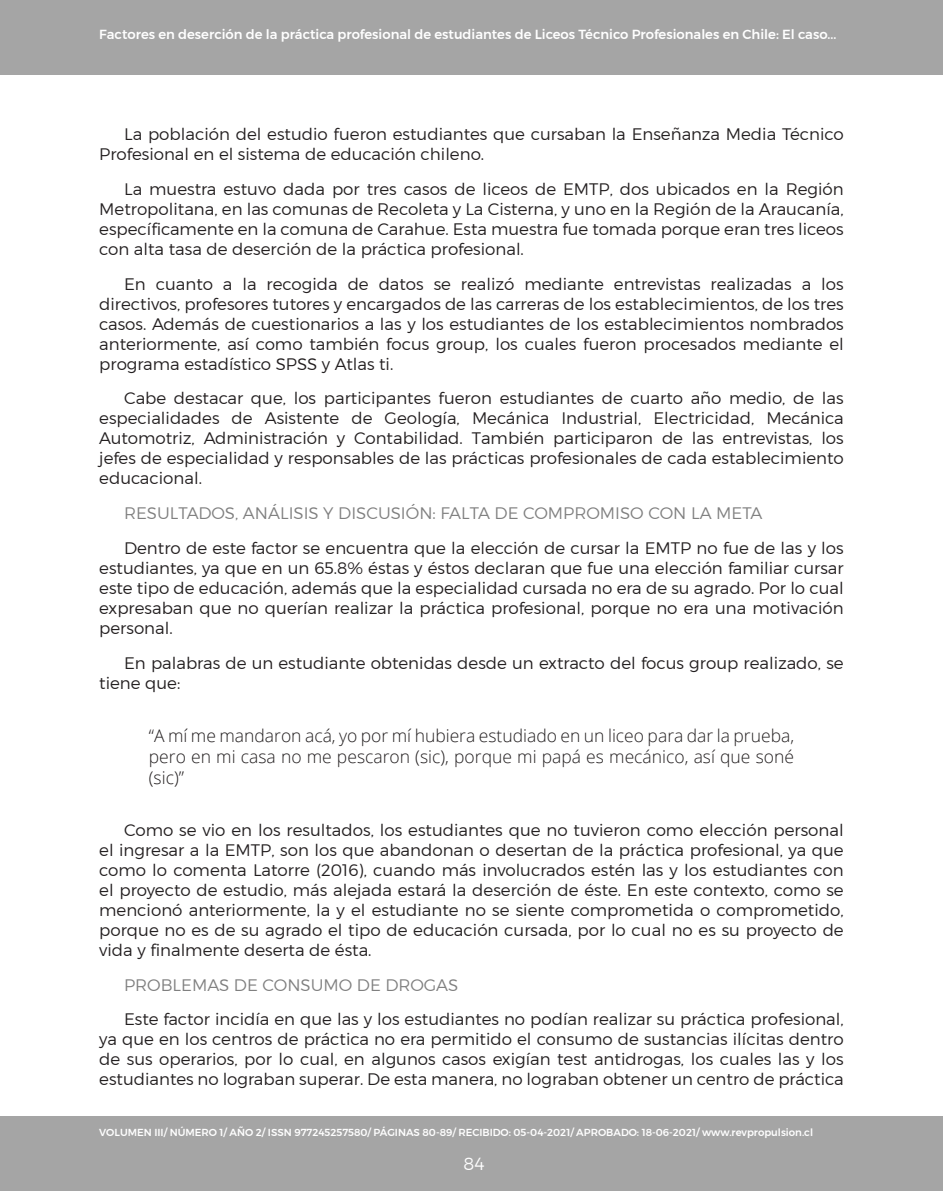
<style>
.page{position:relative;width:943px;height:1191px;background:#fff}
.page>*{position:absolute;margin:0;border:0;box-sizing:border-box;transform-origin:0 0}
._08_parrafo_cita_tex{font:300 17.5px/21px "Open Sans";color:#231f20;text-align:justify}
.t1{font:300 17.5px "Montserrat";color:#fff}
._07_parrafo_texto_ar{font:300 16.62px/19.9px "Montserrat";color:#231f20;text-align:justify}
._07_parrafo_texto_ar-2{font:300 16.62px "Montserrat";color:#808080}
.t2{font:500 13.12px "Montserrat";color:#fff}
.t3{font:500 10.15px "Montserrat";color:#fff}
</style>
<div class="page">
<div style="left:0;top:1116px;width:943px;height:75px;background:#a5a5a5"></div>
<div style="left:0;top:0;width:943px;height:74px;background:#a5a5a5"></div>
<p class="t2" style="left:99px;top:26px;width:738px">Factores en deserción de la práctica profesional de estudiantes de Liceos Técnico Profesionales en Chile: El caso...</p>
<p class="_07_parrafo_texto_ar" style="left:99px;top:124px;width:746px;text-indent:25px">La población del estudio fueron estudiantes que cursaban la Enseñanza Media Técnico<br>Profesional en el sistema de educación chileno.</p>
<p class="_07_parrafo_texto_ar" style="left:99px;top:179px;width:746px;text-indent:25px">La muestra estuvo dada por tres casos de liceos de EMTP, dos ubicados en la Región Metropolitana, en las comunas de Recoleta y La Cisterna, y uno en la Región de la Araucanía, específicamente en la comuna de Carahue. Esta muestra fue tomada porque eran tres liceos con alta tasa de deserción de la práctica profesional.</p>
<p class="_07_parrafo_texto_ar" style="left:99px;top:273px;width:746px;text-indent:25px">En cuanto a la recogida de datos se realizó mediante entrevistas realizadas a los directivos, profesores tutores y encargados de las carreras de los establecimientos, de los tres casos. Además de cuestionarios a las y los estudiantes de los establecimientos nombrados anteriormente, así como también focus group, los cuales fueron procesados mediante el programa estadístico SPSS y Atlas ti.</p>
<p class="_07_parrafo_texto_ar" style="left:99px;top:388px;width:746px;text-indent:25px">Cabe destacar que, los participantes fueron estudiantes de cuarto año medio, de las especialidades de Asistente de Geología, Mecánica Industrial, Electricidad, Mecánica Automotriz, Administración y Contabilidad. También participaron de las entrevistas, los jefes de especialidad y responsables de las prácticas profesionales de cada establecimiento educacional.</p>
<p class="_07_parrafo_texto_ar-2" style="left:124px;top:503px;width:640px">RESULTADOS, ANÁLISIS Y DISCUSIÓN: FALTA DE COMPROMISO CON LA META</p>
<p class="_07_parrafo_texto_ar" style="left:99px;top:537px;width:746px;text-indent:25px">Dentro de este factor se encuentra que la elección de cursar la EMTP no fue de las y los estudiantes, ya que en un 65.8% éstas y éstos declaran que fue una elección familiar cursar este tipo de educación, además que la especialidad cursada no era de su agrado. Por lo cual expresaban que no querían realizar la práctica profesional, porque no era una motivación personal.</p>
<p class="_07_parrafo_texto_ar" style="left:99px;top:652px;width:746px;text-indent:25px">En palabras de un estudiante obtenidas desde un extracto del focus group realizado, se tiene que:</p>
<p class="_08_parrafo_cita_tex" style="left:149px;top:724px;width:646px">“A mí me mandaron acá, yo por mí hubiera estudiado en un liceo para dar la prueba, pero en mi casa no me pescaron (sic), porque mi papá es mecánico, así que soné (sic)”</p>
<p class="_07_parrafo_texto_ar" style="left:99px;top:820px;width:746px;text-indent:25px">Como se vio en los resultados, los estudiantes que no tuvieron como elección personal el ingresar a la EMTP, son los que abandonan o desertan de la práctica profesional, ya que como lo comenta Latorre (2016), cuando más involucrados estén las y los estudiantes con el proyecto de estudio, más alejada estará la deserción de éste. En este contexto, como se mencionó anteriormente, la y el estudiante no se siente comprometida o comprometido, porque no es de su agrado el tipo de educación cursada, por lo cual no es su proyecto de vida y finalmente deserta de ésta.</p>
<p class="_07_parrafo_texto_ar-2" style="left:124px;top:974px;width:336px">PROBLEMAS DE CONSUMO DE DROGAS</p>
<p class="_07_parrafo_texto_ar" style="left:99px;top:1009px;width:746px;text-indent:25px">Este factor incidía en que las y los estudiantes no podían realizar su práctica profesional, ya que en los centros de práctica no era permitido el consumo de sustancias ilícitas dentro de sus operarios, por lo cual, en algunos casos exigían test antidrogas, los cuales las y los estudiantes no lograban superar. De esta manera, no lograban obtener un centro de práctica</p>
<p class="t3" style="left:99px;top:1126px;width:715px">VOLUMEN III/ NÚMERO 1/ AÑO 2/ ISSN 977245257580/ PÁGINAS 80-89/ RECIBIDO: 05-04-2021/ APROBADO: 18-06-2021/ www.revpropulsion.cl</p>
<p class="t1" style="left:463px;top:1152px;width:22px">84</p>
</div>
